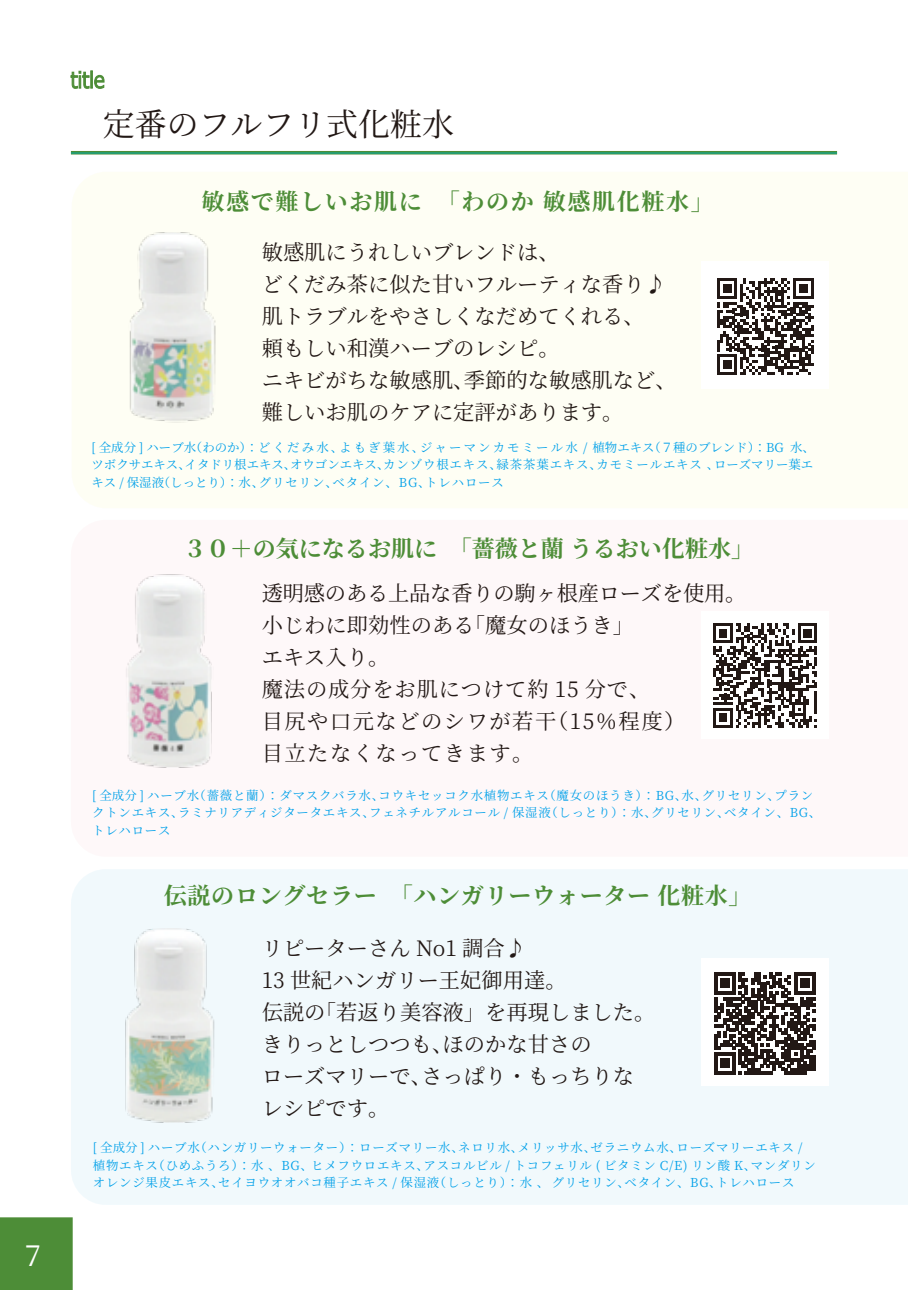
<style>
.page{position:relative;width:908px;height:1290px;background:#fff}
.page>*{position:absolute;margin:0;border:0;box-sizing:border-box;transform-origin:0 0}
.t1{font:32px "Noto Serif JP";color:#221815}
.t2{font:28.25px "Noto Serif JP";color:#fff;scale:1.05 1}
.t3{font:700 23px "Noto Serif JP";color:#4d8d37}
.t4{font:700 23px "Noto Serif JP";letter-spacing:.03em;color:#4d8d37}
.t5{font:700 23px "Noto Serif JP";letter-spacing:.07em;color:#4d8d37}
.t6{font:21.25px/32px "Noto Serif JP";color:#221815}
.t7{font:12.5px/17.8px "Noto Serif JP";letter-spacing:.06em;color:#00a0e9}
</style>
<div class="page">
<div style="left:0;top:1217px;width:73px;height:73px;background:#4d8d37"></div>
<hr style="left:71px;top:151px;width:765px;height:3px;background:#4d8d37">
<svg style="left:70px;top:70px;width:35px;height:19px"></svg>
<div style="left:71px;top:869px;width:836px;height:336px;background:#f1f9fc"></div>
<div style="left:72px;top:172px;width:835px;height:336px;background:#fefef4"></div>
<img style="left:81px;top:232px;width:185px;height:191px">
<div style="left:700px;top:262px;width:128px;height:127px;background:#fff"></div>
<svg style="left:717px;top:278px;width:96px;height:97px"></svg>
<img style="left:126px;top:574px;width:86px;height:194px">
<svg style="left:713px;top:623px;width:104px;height:105px"></svg>
<img style="left:71px;top:928px;width:191px;height:195px">
<div style="left:700px;top:958px;width:128px;height:128px;background:#fff"></div>
<svg style="left:714px;top:973px;width:101px;height:101px"></svg>
<hr style="left:71px;top:153px;width:765px;height:1px;background:#02ada7">
<h2 class="t2" style="left:25px;top:1240px;width:17px">7</h2>
<h1 class="t1" style="left:103px;top:106px;width:352px">定番のフルフリ式化粧水</h1>
<h3 class="t5" style="left:201px;top:189px;width:513px">敏感で難しいお肌に　「わのか 敏感肌化粧水」</h3>
<h3 class="t6" style="left:261px;top:237px;width:416px">敏感肌にうれしいブレンドは、<br>どくだみ茶に似た甘いフルーティな香り♪肌トラブルをやさしくなだめてくれる、<br>頼もしい和漢ハーブのレシピ。<br>ニキビがちな敏感肌、季節的な敏感肌など、難しいお肌のケアに定評があります。</h3>
<p class="t7" style="left:91px;top:438px;width:724px">[ 全成分 ] ハーブ水（わのか）：どくだみ水、よもぎ葉水、ジャーマンカモミール水 / 植物エキス（７種のブレンド）：BG 水、ツボクサエキス、イタドリ根エキス、オウゴンエキス、カンゾウ根エキス、緑茶茶葉エキス、カモミールエキス 、ローズマリー葉エキス / 保湿液（しっとり）：水、グリセリン、ベタイン、BG、トレハロース</p>
<h3 class="t3" style="left:183px;top:535px;width:572px">３０＋の気になるお肌に　「薔薇と蘭 うるおい化粧水」</h3>
<h3 class="t6" style="left:261px;top:578px;width:486px">透明感のある上品な香りの駒ヶ根産ローズを使用。小じわに即効性のある「魔女のほうき」<br>エキス入り。<br>魔法の成分をお肌につけて約 15 分で、<br>目尻や口元などのシワが若干（15％程度）<br>目立たなくなってきます。</h3>
<p class="t7" style="left:92px;top:786px;width:730px">[ 全成分 ] ハーブ水（薔薇と蘭）：ダマスクバラ水、コウキセッコク水植物エキス（魔女のほうき）：BG、水、グリセリン、プランクトンエキス、ラミナリアディジタータエキス、フェネチルアルコール / 保湿液（しっとり）：水、グリセリン、ベタイン、BG、トレハロース</p>
<h3 class="t4" style="left:164px;top:883px;width:589px">伝説のロングセラー　「ハンガリーウォーター 化粧水」</h3>
<h3 class="t6" style="left:261px;top:933px;width:395px">リピーターさん No1 調合♪<br>13 世紀ハンガリー王妃御用達。<br>伝説の「若返り美容液」を再現しました。きりっとしつつも、ほのかな甘さの<br>ローズマリーで、さっぱり・もっちりなレシピです。</h3>
<p class="t7" style="left:93px;top:1138px;width:724px">[ 全成分 ] ハーブ水（ハンガリーウォーター）：ローズマリー水、ネロリ水、メリッサ水、ゼラニウム水、ローズマリーエキス /植物エキス（ひめふうろ）：水 、BG、ヒメフウロエキス、アスコルビル / トコフェリル ( ビタミン C/E) リン酸 K、マンダリンオレンジ果皮エキス、セイヨウオオバコ種子エキス / 保湿液（しっとり）：水 、 グリセリン、ベタイン、BG、トレハロース</p>
</div>
